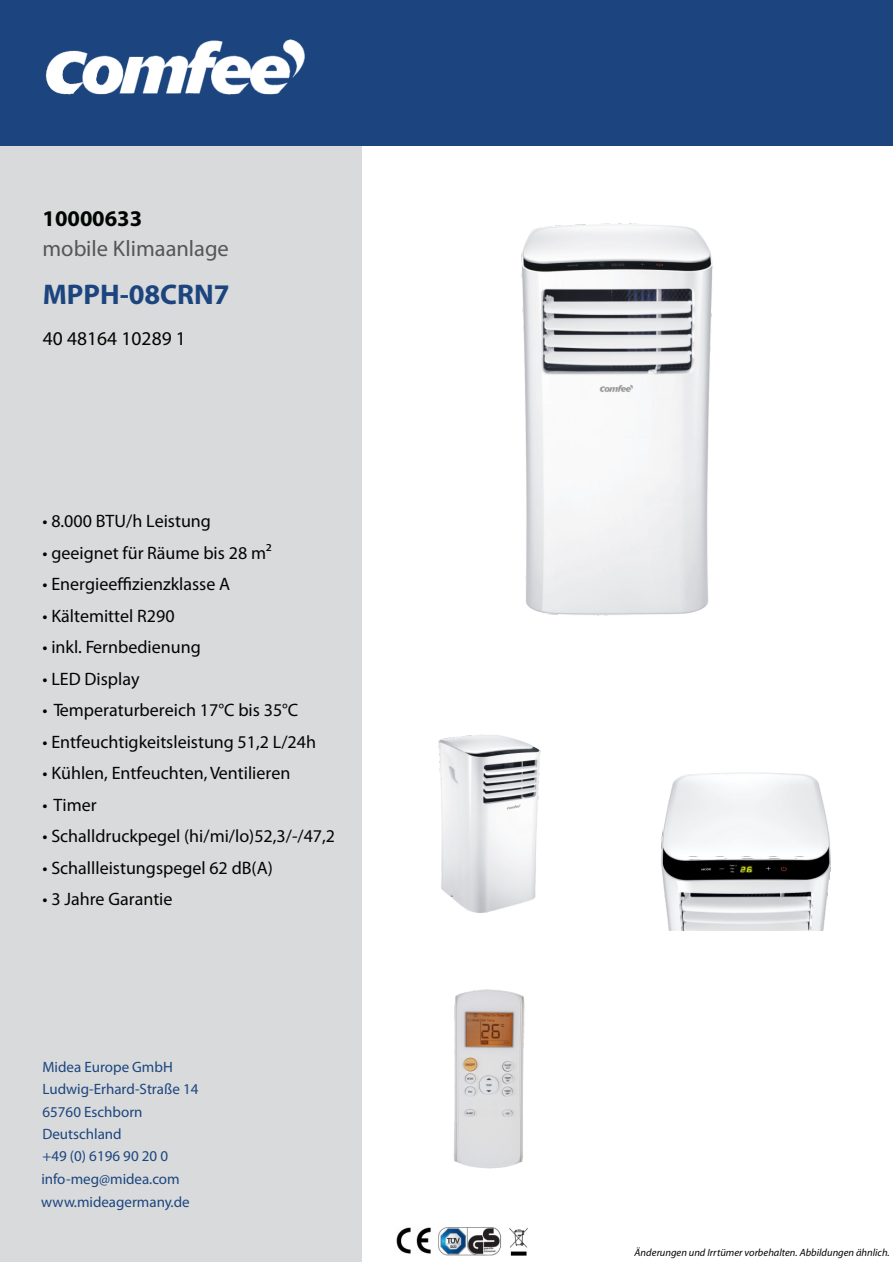
<style>
.page{position:relative;width:893px;height:1262px;background:#fff}
.page>*{position:absolute;margin:0;border:0;box-sizing:border-box;transform-origin:0 0}
.t1{font:700 28.5px "Myriad Pro";color:#1c457f}
.t2{font:22.5px "Myriad Pro";color:#555656}
.t3{font:700 22.5px "Myriad Pro";color:#000602}
.t4{font:19.5px "Myriad Pro";color:#000602}
.t5{font:18px "Myriad Pro";color:#000602}
.t6{font:15px/22.4px "Myriad Pro";color:#1c457f}
.t7{font:italic 10.5px "Myriad Pro";color:#000602}
</style>
<div class="page">
<div style="left:0;top:0;width:361px;height:1262px;background:#d8dadb"></div>
<div style="left:0;top:0;width:893px;height:146px;background:#1c457f"></div>
<img style="left:521px;top:223px;width:192px;height:393px">
<img style="left:438px;top:734px;width:103px;height:179px">
<img style="left:45px;top:39px;width:317px;height:151px">
<img style="left:661px;top:772px;width:170px;height:158px">
<img style="left:453px;top:989px;width:72px;height:180px">
<img style="left:396px;top:1227px;width:132px;height:29px">
<p class="t3" style="left:43px;top:209px;width:101px">10000633</p>
<p class="t2" style="left:43px;top:239px;width:188px">mobile Klimaanlage</p>
<h1 class="t1" style="left:43px;top:283px;width:188px">MPPH-08CRN7</h1>
<p class="t4" style="left:43px;top:330px;width:145px">40 48164 10289 1</p>
<p class="t5" style="left:42px;top:513px;width:170px">• 8.000 BTU/h Leistung</p>
<p class="t5" style="left:42px;top:545px;width:231px">• geeignet für Räume bis 28 m²</p>
<p class="t5" style="left:42px;top:576px;width:189px">• Energieeffizienzklasse A</p>
<p class="t5" style="left:42px;top:608px;width:134px">• Kältemittel R290</p>
<p class="t5" style="left:42px;top:639px;width:160px">• inkl. Fernbedienung</p>
<p class="t5" style="left:42px;top:671px;width:99px">• LED Display</p>
<p class="t5" style="left:42px;top:702px;width:257px">• Temperaturbereich 17°C bis 35°C</p>
<p class="t5" style="left:42px;top:734px;width:275px">• Entfeuchtigkeitsleistung 51,2 L/24h</p>
<p class="t5" style="left:42px;top:765px;width:249px">• Kühlen, Entfeuchten, Ventilieren</p>
<p class="t5" style="left:42px;top:797px;width:56px">• Timer</p>
<p class="t5" style="left:42px;top:828px;width:294px">• Schalldruckpegel (hi/mi/lo)52,3/-/47,2</p>
<p class="t5" style="left:42px;top:860px;width:232px">• Schallleistungspegel 62 dB(A)</p>
<p class="t5" style="left:42px;top:891px;width:132px">• 3 Jahre Garantie</p>
<p class="t6" style="left:42px;top:1057px;width:157px">Midea Europe GmbH<br>Ludwig-Erhard-Straße 14<br>65760 Eschborn<br>Deutschland<br>+49 (0) 6196 90 20 0</p>
<p class="t6" style="left:41px;top:1169px;width:150px">info-meg@midea.com www.mideagermany.de</p>
<p class="t7" style="left:634px;top:1247px;width:257px">Änderungen und Irrtümer vorbehalten. Abbildungen ähnlich.</p>
</div>
